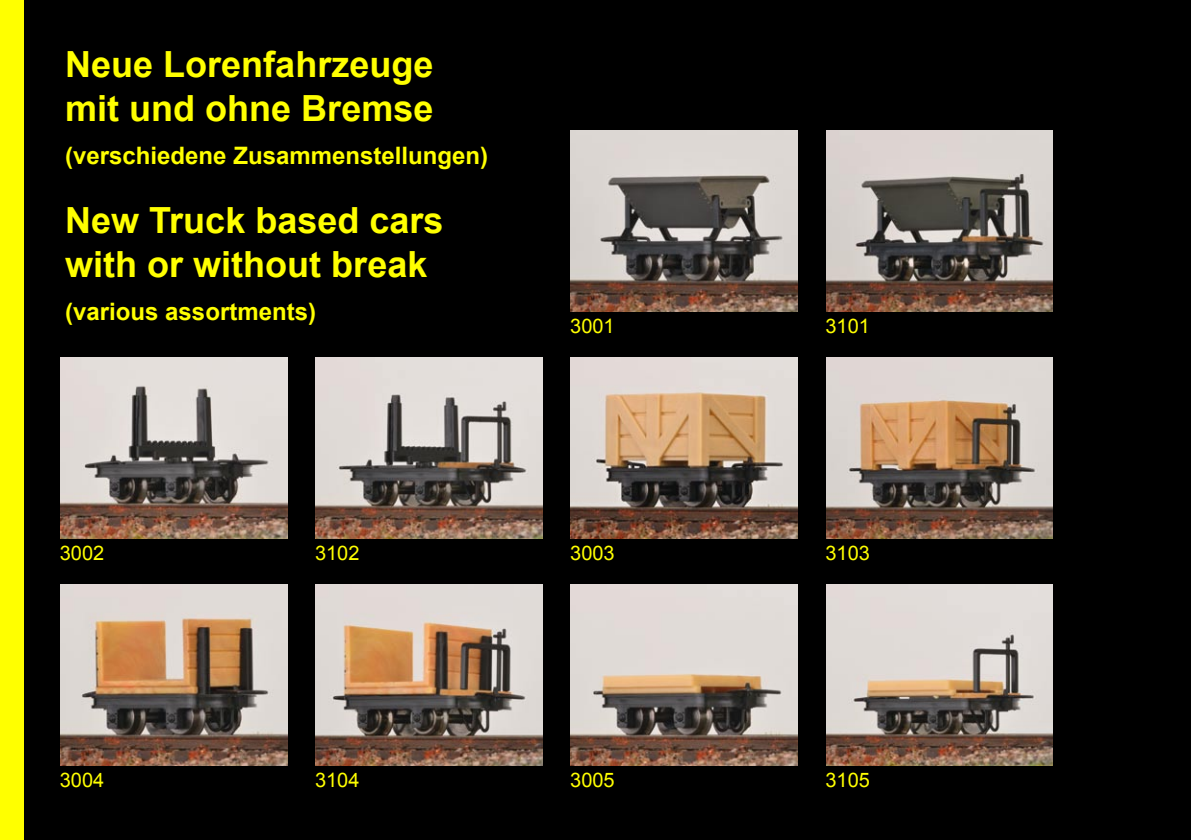
<style>
.page{position:relative;width:1191px;height:840px;background:#fff}
.page>*{position:absolute;margin:0;border:0;box-sizing:border-box;transform-origin:0 0}
.t1{font:700 36px "Arial";color:#ff0}
.t2{font:700 24px "Arial";color:#ff0}
.t3{font:20px "Arial";color:#ff0}
</style>
<div class="page">
<div style="left:11px;top:0;width:1180px;height:839px;background:#000"></div>
<div style="left:0;top:0;width:24px;height:839px;background:#ff0"></div>
<img style="left:571px;top:130px;width:226px;height:182px">
<img style="left:826px;top:130px;width:227px;height:182px">
<img style="left:60px;top:357px;width:227px;height:181px">
<img style="left:315px;top:357px;width:227px;height:181px">
<img style="left:571px;top:357px;width:226px;height:181px">
<img style="left:826px;top:357px;width:227px;height:181px">
<img style="left:60px;top:584px;width:227px;height:181px">
<img style="left:315px;top:584px;width:227px;height:181px">
<img style="left:571px;top:584px;width:226px;height:181px">
<img style="left:826px;top:584px;width:227px;height:181px">
<p class="t1" style="left:65px;top:41px;width:370px">Neue Lorenfahrzeuge</p>
<p class="t1" style="left:65px;top:84px;width:370px">mit und ohne Bremse</p>
<p class="t2" style="left:65px;top:139px;width:424px">(verschiedene Zusammenstellungen)</p>
<p class="t1" style="left:65px;top:197px;width:380px">New Truck based cars</p>
<p class="t1" style="left:65px;top:240px;width:364px">with or without break</p>
<p class="t2" style="left:65px;top:295px;width:252px">(various assortments)</p>
<p class="t3" style="left:570px;top:312px;width:46px">3001</p>
<p class="t3" style="left:825px;top:312px;width:46px">3101</p>
<p class="t3" style="left:60px;top:539px;width:46px">3002</p>
<p class="t3" style="left:315px;top:539px;width:46px">3102</p>
<p class="t3" style="left:570px;top:539px;width:46px">3003</p>
<p class="t3" style="left:825px;top:539px;width:46px">3103</p>
<p class="t3" style="left:60px;top:766px;width:46px">3004</p>
<p class="t3" style="left:315px;top:766px;width:46px">3104</p>
<p class="t3" style="left:570px;top:766px;width:46px">3005</p>
<p class="t3" style="left:825px;top:766px;width:46px">3105</p>
</div>
